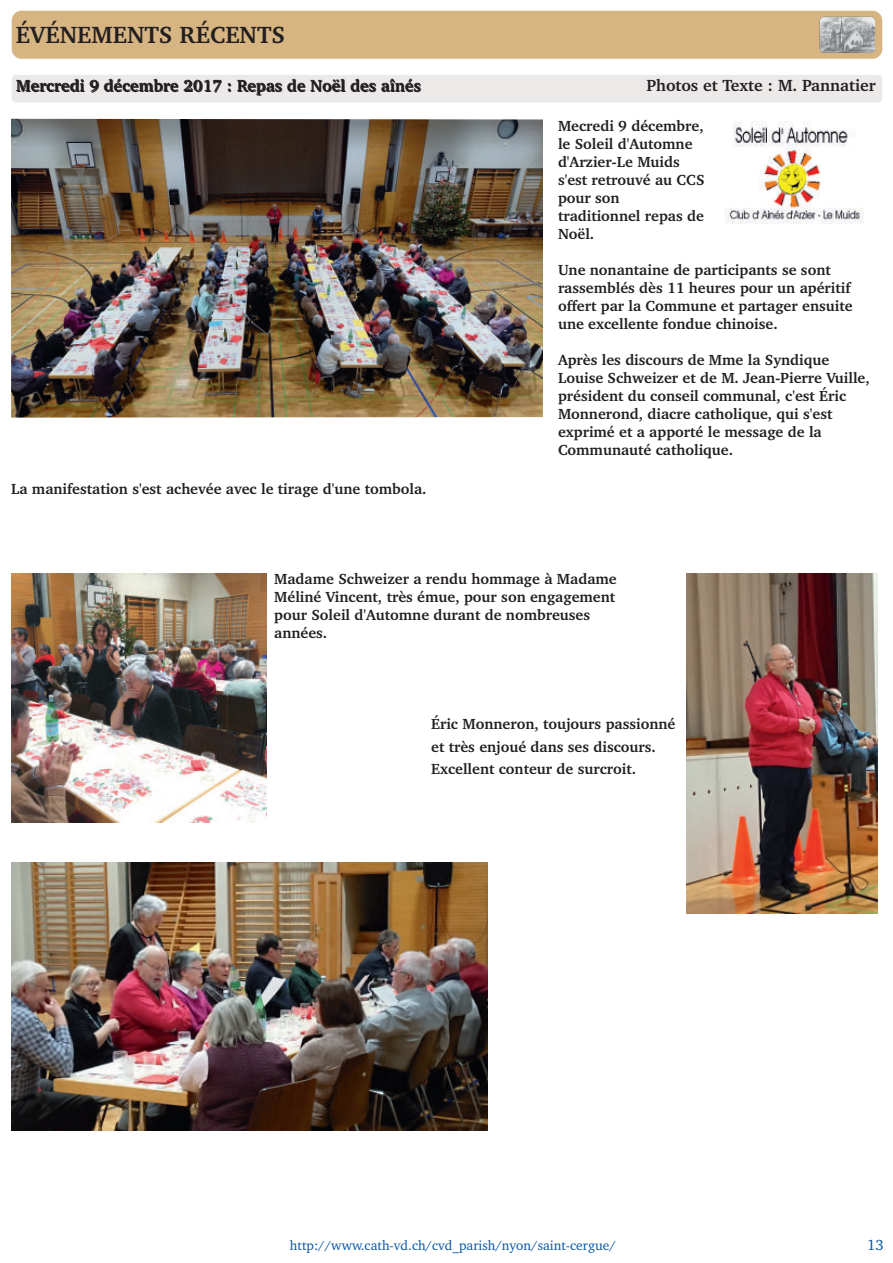
<style>
.page{position:relative;width:893px;height:1263px;background:#fff}
.page>*{position:absolute;margin:0;border:0;box-sizing:border-box;transform-origin:0 0}
.t1{font:700 24px "Charter BT";color:#231f20}
.t2{font:700 16.5px "Charter BT";color:#231f20}
.t3{font:700 15px/18px "Charter BT";color:#231f20}
.t4{font:15px "Charter BT";color:#0855a6}
.t5{font:13.5px "Charter BT";color:#0855a6}
</style>
<div class="page">
<div style="left:12px;top:11px;width:870px;height:48px;background:#d7b583;border-radius:10px"></div>
<div style="left:12px;top:75px;width:870px;height:27px;background:#ebeae9;border-radius:4px"></div>
<div style="left:820px;top:17px;width:55px;height:36px;background:#97999b;border-radius:4px"></div>
<img style="left:820px;top:17px;width:55px;height:35px;border-radius:4px">
<img style="left:687px;top:573px;width:191px;height:340px">
<img style="left:11px;top:119px;width:531px;height:299px">
<img style="left:724px;top:121px;width:140px;height:102px">
<img style="left:11px;top:573px;width:255px;height:249px">
<img style="left:11px;top:863px;width:476px;height:267px">
<h1 class="t1" style="left:16px;top:25px;width:271px">ÉVÉNEMENTS RÉCENTS</h1>
<p class="t2" style="left:17px;top:80px;width:406px">Mercredi 9 décembre 2017 : Repas de Noël des aînés</p>
<p class="t2" style="left:646px;top:79px;width:231px">Photos et Texte : M. Pannatier</p>
<p class="t3" style="left:11px;top:481px;width:417px">La manifestation s'est achevée avec le tirage d'une tombola.</p>
<p class="t3" style="left:558px;top:118px;width:148px">Mecredi 9 décembre, le Soleil d'Automne d'Arzier-Le Muids s'est retrouvé au CCS pour son traditionnel repas de<br>Noël.</p>
<p class="t3" style="left:558px;top:262px;width:296px">Une nonantaine de participants se sont rassemblés dès 11 heures pour un apéritif offert par la Commune et partager ensuite une excellente fondue chinoise.</p>
<p class="t3" style="left:558px;top:352px;width:313px">Après les discours de Mme la Syndique Louise Schweizer et de M. Jean-Pierre Vuille, président du conseil communal, c'est Éric Monnerond, diacre catholique, qui s'est exprimé et a apporté le message de la Communauté catholique.</p>
<p class="t3" style="left:274px;top:571px;width:344px">Madame Schweizer a rendu hommage à Madame Méliné Vincent, très émue, pour son engagement pour Soleil d'Automne durant de nombreuses années.</p>
<p class="t3" style="left:431px;top:714px;width:246px;line-height:22.5px">Éric Monneron, toujours passionné et très enjoué dans ses discours.<br>Excellent conteur de surcroit.</p>
<p class="t5" style="left:290px;top:1240px;width:327px">http://www.cath-vd.ch/cvd_parish/nyon/saint-cergue/</p>
<p class="t4" style="left:867px;top:1239px;width:18px">13</p>
</div>
